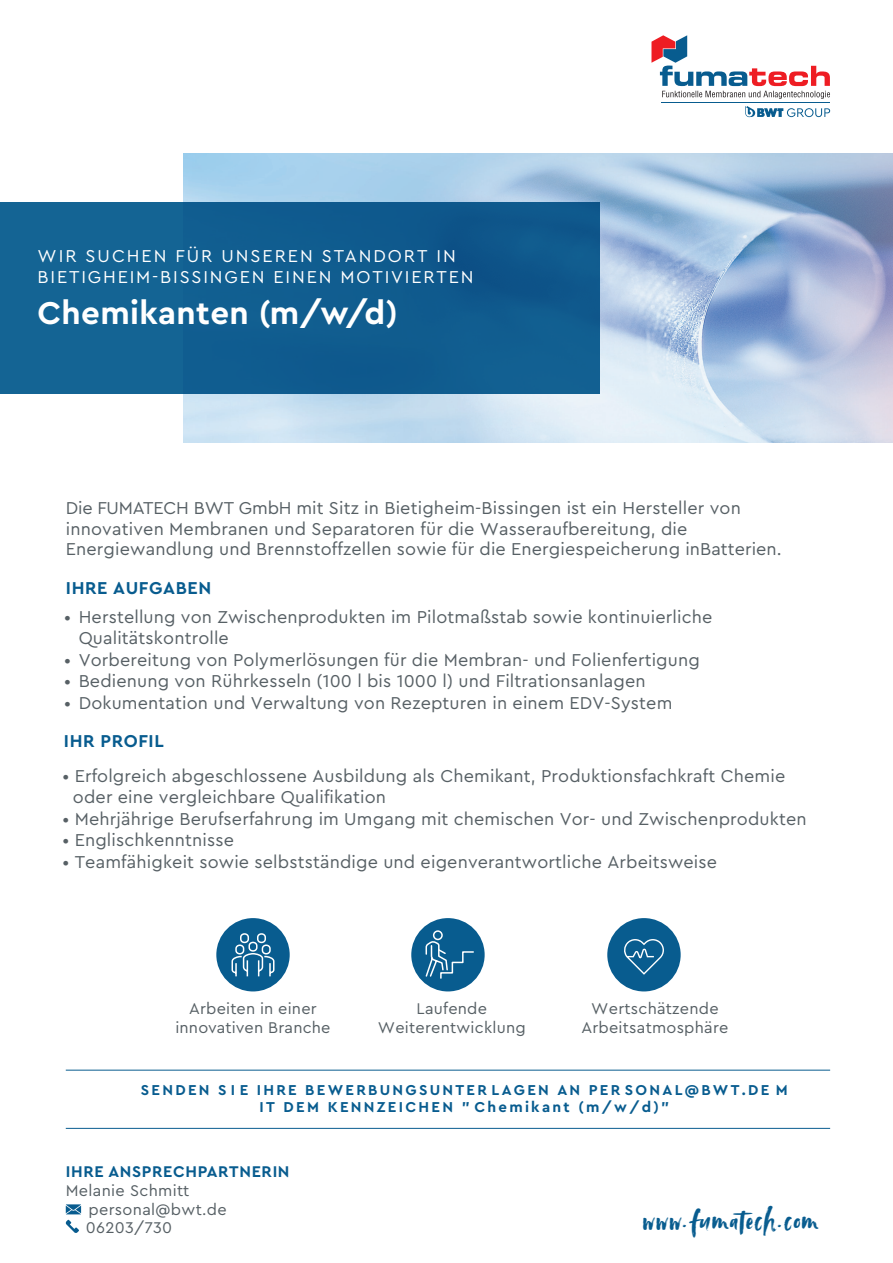
<style>
.page{position:relative;width:893px;height:1263px;background:#fff}
.page>*{position:absolute;margin:0;border:0;box-sizing:border-box;transform-origin:0 0}
.t1{font:700 33px "Cera PRO";letter-spacing:.01em;color:#fff}
.t2{font:32.55px "Avallon";letter-spacing:.03em;color:#085c8f}
.t3{font:18px/20.5px "Cera PRO";letter-spacing:.01em;color:#576065}
.t4{font:18px/20.9px "Cera PRO";letter-spacing:.1em;color:#fff}
.t5{font:700 18px "Cera PRO";letter-spacing:.035em;color:#085c8f}
.t6{font:16.2px/18.8px "Cera PRO";letter-spacing:.015em;color:#576065;text-align:center}
.t7{font:700 16.2px "Cera PRO";letter-spacing:.04em;color:#085c8f}
.t8{font:700 15px/17.1px "Cera PRO";letter-spacing:.15em;color:#085c8f;text-align:center}
</style>
<div class="page">
<svg style="left:66px;top:1204px;width:15px;height:10px"></svg>
<svg style="left:66px;top:1220px;width:13px;height:13px"></svg>
<img style="left:183px;top:153px;width:710px;height:289px">
<div style="left:0;top:202px;width:600px;height:191px;background:#115d90"></div>
<hr style="left:66px;top:1070px;width:764px;height:1px;background:#085c8f">
<hr style="left:66px;top:1128px;width:764px;height:1px;background:#085c8f">
<svg style="left:745px;top:106px;width:85px;height:11px"></svg>
<hr style="left:662px;top:102px;width:168px;height:1px;background:#085c8f">
<svg style="left:651px;top:35px;width:179px;height:64px"></svg>
<div style="left:216px;top:918px;width:74px;height:73px;background:#085c8f;border-radius:50%"></div>
<svg style="left:231px;top:933px;width:44px;height:44px"></svg>
<div style="left:411px;top:918px;width:74px;height:73px;background:#085c8f;border-radius:50%"></div>
<div style="left:607px;top:918px;width:74px;height:73px;background:#085c8f;border-radius:50%"></div>
<svg style="left:624px;top:939px;width:40px;height:36px"></svg>
<div style="left:433px;top:930px;width:10px;height:10px;border:2px solid #fff;border-radius:50%"></div>
<svg style="left:425px;top:940px;width:49px;height:39px"></svg>
<p class="t4" style="left:38px;top:245px;width:437px">WIR SUCHEN FÜR UNSEREN STANDORT IN<br>BIETIGHEIM-BISSINGEN EINEN MOTIVIERTEN</p>
<h1 class="t1" style="left:37px;top:291px;width:362px">Chemikanten (m/w/d)</h1>
<p class="t3" style="left:66px;top:497px;width:717px">Die FUMATECH BWT GmbH mit Sitz in Bietigheim-Bissingen ist ein Hersteller von innovativen Membranen und Separatoren für die Wasseraufbereitung, die<br>Energiewandlung und Brennstoffzellen sowie für die Energiespeicherung inBatterien.</p>
<p class="t5" style="left:66px;top:576px;width:147px">IHRE AUFGABEN</p>
<p class="t3" style="left:79px;top:605px;width:635px;line-height:21.6px;text-indent:-15px">• Herstellung von Zwischenprodukten im Pilotmaßstab sowie kontinuierliche<br>Qualitätskontrolle</p>
<p class="t3" style="left:64px;top:649px;width:637px">• Vorbereitung von Polymerlösungen für die Membran- und Folienfertigung</p>
<p class="t3" style="left:64px;top:670px;width:583px">• Bedienung von Rührkesseln (100 l bis 1000 l) und Filtrationsanlagen</p>
<p class="t3" style="left:64px;top:692px;width:610px">• Dokumentation und Verwaltung von Rezepturen in einem EDV-System</p>
<p class="t5" style="left:64px;top:729px;width:101px">IHR PROFIL</p>
<p class="t3" style="left:73px;top:764px;width:714px;line-height:21.6px;text-indent:-10px">• Erfolgreich abgeschlossene Ausbildung als Chemikant, Produktionsfachkraft Chemie oder eine vergleichbare Qualifikation</p>
<p class="t3" style="left:63px;top:808px;width:746px">• Mehrjährige Berufserfahrung im Umgang mit chemischen Vor- und Zwischenprodukten</p>
<p class="t3" style="left:63px;top:829px;width:173px">• Englischkenntnisse</p>
<p class="t3" style="left:63px;top:851px;width:656px">• Teamfähigkeit sowie selbstständige und eigenverantwortliche Arbeitsweise</p>
<p class="t6" style="left:175px;top:999px;width:157px">Arbeiten in einer innovativen Branche</p>
<p class="t6" style="left:378px;top:998px;width:149px;line-height:19.5px">Laufende<br>Weiterentwicklung</p>
<p class="t6" style="left:581px;top:998px;width:148px;line-height:19.5px">Wertschätzende<br>Arbeitsatmosphäre</p>
<p class="t8" style="left:141px;top:1081px;width:648px">SENDEN S I E IHRE BEWERBUNGSUNTER LAGEN AN PER SONAL@BWT.DE M<br>IT DEM KENNZEICHEN " Chemikant (m/w/d)"</p>
<p class="t7" style="left:66px;top:1161px;width:225px">IHRE ANSPRECHPARTNERIN</p>
<p class="t6" style="left:86px;top:1180px;width:143px;text-align:left;text-indent:-20px">Melanie Schmitt personal@bwt.de<br>06203/730</p>
<h2 class="t2" style="left:642px;top:1199px;width:177px">www.fumatech.com</h2>
</div>
